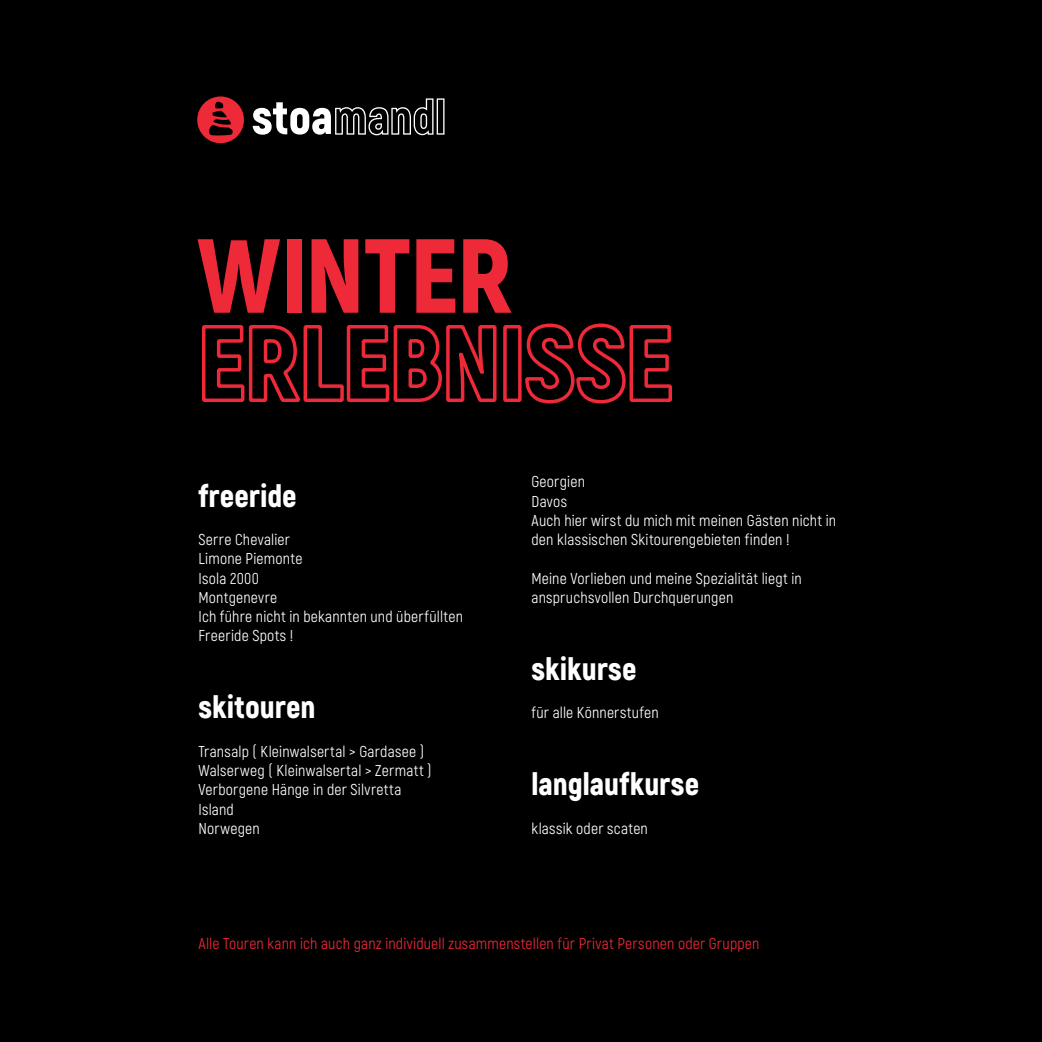
<style>
.page{position:relative;width:1042px;height:1042px;background:#000}
.page>*{position:absolute;margin:0;border:0;box-sizing:border-box;transform-origin:0 0}
.t1{font:900 105px "Akrobat";letter-spacing:-.01em;color:#ee2938}
.t2{font:900 31.5px "Akrobat";color:#fff}
.t3{font:15.75px/19.2px "Akrobat";letter-spacing:.015em;color:#fff}
.t4{font:15.75px "Akrobat";letter-spacing:.01em;color:#ee2938}
</style>
<div class="page">
<svg style="left:253px;top:98px;width:191px;height:37px"></svg>
<svg style="left:197px;top:96px;width:47px;height:47px"></svg>
<svg style="left:202px;top:325px;width:295px;height:77px"></svg>
<div style="left:503px;top:325px;width:18px;height:77px;border:4px solid #ee2938"></div>
<svg style="left:525px;top:323px;width:147px;height:81px"></svg>
<h1 class="t1" style="left:197px;top:208px;width:316px">WINTER</h1>
<h2 class="t2" style="left:198px;top:475px;width:100px">freeride</h2>
<p class="t3" style="left:198px;top:530px;width:266px">Serre Chevalier<br>Limone Piemonte<br>Isola 2000<br>Montgenevre<br>Ich führe nicht in bekannten und überfüllten<br>Freeride Spots !</p>
<h2 class="t2" style="left:198px;top:687px;width:118px">skitouren</h2>
<p class="t3" style="left:198px;top:742px;width:235px">Transalp ( Kleinwalsertal &gt; Gardasee )<br>Walserweg ( Kleinwalsertal &gt; Zermatt )<br>Verborgene Hänge in der Silvretta<br>Island<br>Norwegen</p>
<p class="t3" style="left:531px;top:472px;width:306px">Georgien<br>Davos<br>Auch hier wirst du mich mit meinen Gästen nicht in den klassischen Skitourengebieten finden !</p>
<p class="t3" style="left:531px;top:568px;width:272px">Meine Vorlieben und meine Spezialität liegt in anspruchsvollen Durchquerungen</p>
<h2 class="t2" style="left:531px;top:648px;width:107px">skikurse</h2>
<p class="t3" style="left:531px;top:703px;width:129px">für alle Könnerstufen</p>
<h2 class="t2" style="left:531px;top:764px;width:169px">langlaufkurse</h2>
<p class="t3" style="left:531px;top:819px;width:118px">klassik oder scaten</p>
<p class="t4" style="left:198px;top:934px;width:562px">Alle Touren kann ich auch ganz individuell zusammenstellen für Privat Personen oder Gruppen</p>
</div>
